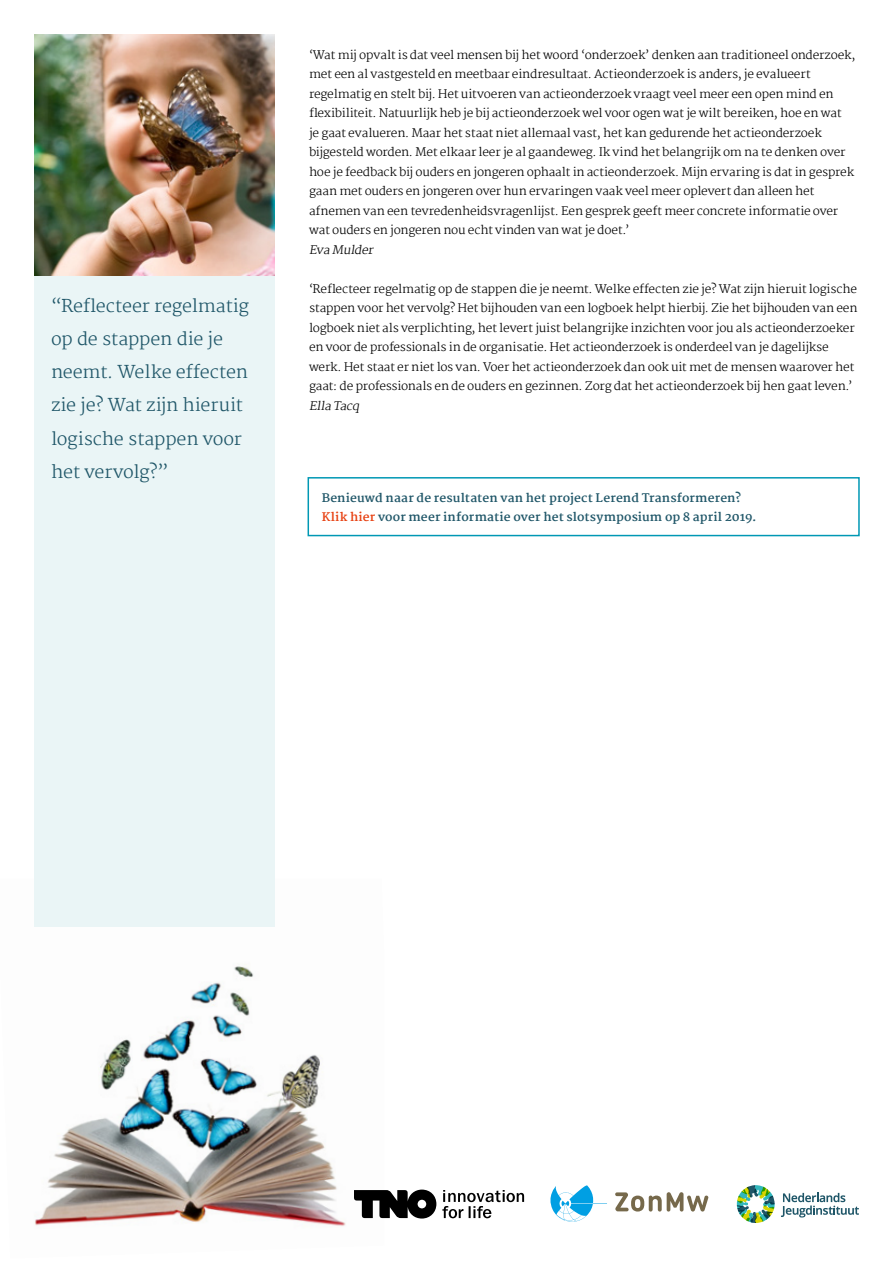
<style>
.page{position:relative;width:893px;height:1263px;background:#fff}
.page>*{position:absolute;margin:0;border:0;box-sizing:border-box;transform-origin:0 0}
.t1{font:300 17.4px/33.3px "Martel";letter-spacing:-.015em;color:#1f5668}
.t2{font:300 11.7px/19.5px "Martel";letter-spacing:-.02em;color:#000}
.t3{font:700 11.7px/19.5px "Martel";letter-spacing:.01em;color:#1f5668}
.t4{font:italic 300 11.7px "Martel";color:#000}
.s1{color:#e74011}
</style>
<div class="page">
<img style="left:34px;top:926px;width:350px;height:300px">
<div style="left:34px;top:34px;width:241px;height:892px;background:#eaf5f6"></div>
<div style="left:308px;top:477px;width:552px;height:59px;border:2px solid #0098b4"></div>
<svg style="left:615px;top:1192px;width:93px;height:19px"></svg>
<svg style="left:550px;top:1185px;width:57px;height:37px"></svg>
<svg style="left:781px;top:1193px;width:78px;height:24px"></svg>
<svg style="left:737px;top:1185px;width:38px;height:38px"></svg>
<svg style="left:354px;top:1189px;width:82px;height:29px"></svg>
<svg style="left:442px;top:1190px;width:82px;height:28px"></svg>
<img style="left:34px;top:34px;width:241px;height:242px">
<h1 class="t1" style="left:51px;top:289px;width:200px">“Reflecteer regelmatig op de stappen die je neemt. Welke effecten zie je? Wat zijn hieruit logische stappen voor het vervolg?”</h1>
<p class="t2" style="left:309px;top:45px;width:548px">‘Wat mij opvalt is dat veel mensen bij het woord ‘onderzoek’ denken aan traditioneel onderzoek, met een al vastgesteld en meetbaar eindresultaat. Actieonderzoek is anders, je evalueert regelmatig en stelt bij. Het uitvoeren van actieonderzoek vraagt veel meer een open mind en flexibiliteit. Natuurlijk heb je bij actieonderzoek wel voor ogen wat je wilt bereiken, hoe en wat<br>je gaat evalueren. Maar het staat niet allemaal vast, het kan gedurende het actieonderzoek bijgesteld worden. Met elkaar leer je al gaandeweg. Ik vind het belangrijk om na te denken over hoe je feedback bij ouders en jongeren ophaalt in actieonderzoek. Mijn ervaring is dat in gesprek gaan met ouders en jongeren over hun ervaringen vaak veel meer oplevert dan alleen het afnemen van een tevredenheidsvragenlijst. Een gesprek geeft meer concrete informatie over wat ouders en jongeren nou echt vinden van wat je doet.’</p>
<p class="t4" style="left:309px;top:243px;width:69px">Eva Mulder</p>
<p class="t2" style="left:309px;top:279px;width:550px">‘Reflecteer regelmatig op de stappen die je neemt. Welke effecten zie je? Wat zijn hieruit logische stappen voor het vervolg? Het bijhouden van een logboek helpt hierbij. Zie het bijhouden van een logboek niet als verplichting, het levert juist belangrijke inzichten voor jou als actieonderzoeker en voor de professionals in de organisatie. Het actieonderzoek is onderdeel van je dagelijkse werk. Het staat er niet los van. Voer het actieonderzoek dan ook uit met de mensen waarover het gaat: de professionals en de ouders en gezinnen. Zorg dat het actieonderzoek bij hen gaat leven.’</p>
<p class="t4" style="left:309px;top:399px;width:55px">Ella Tacq</p>
<p class="t3" style="left:322px;top:488px;width:436px">Benieuwd naar de resultaten van het project Lerend Transformeren?<br><span class="s1">Klik hier</span> voor meer informatie over het slotsymposium op 8 april 2019.</p>
</div>
